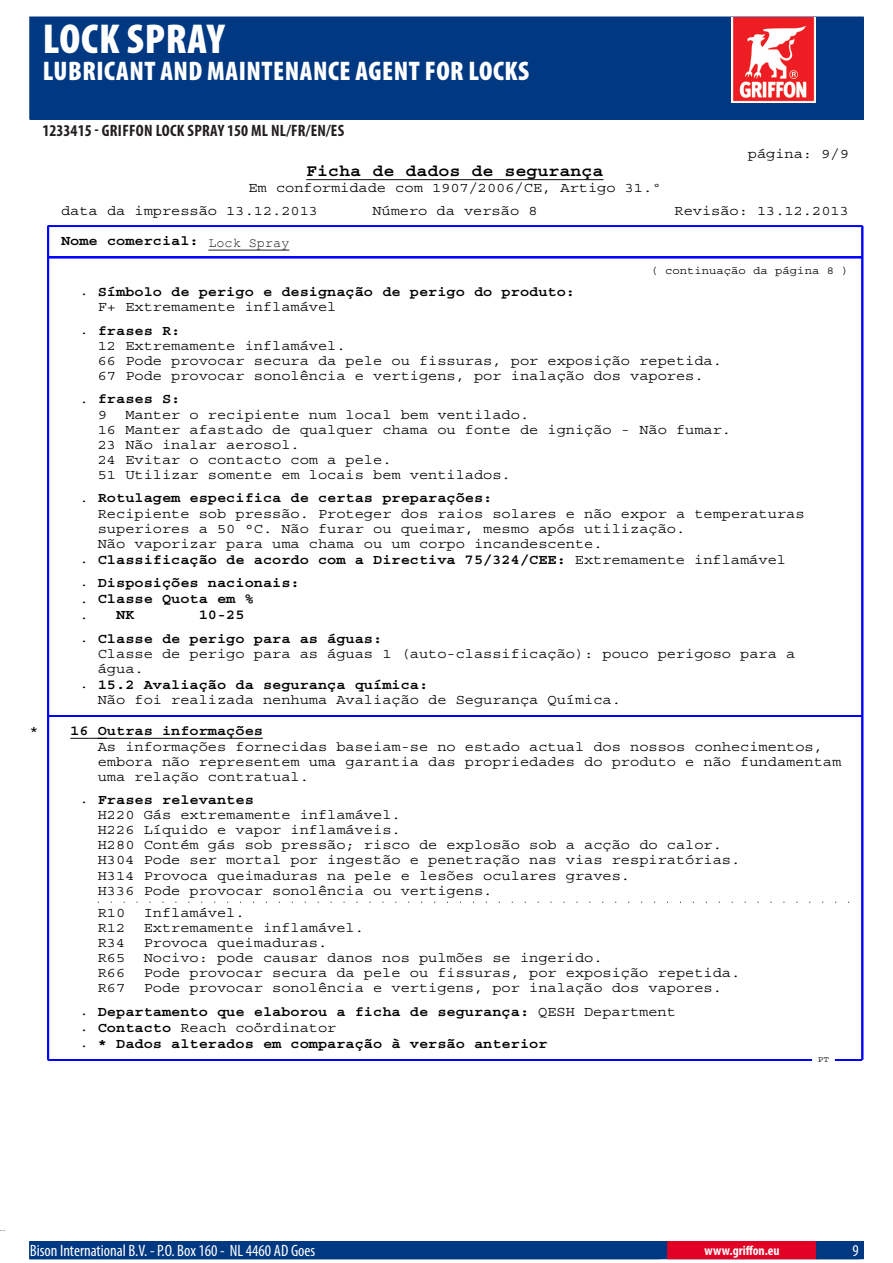
<style>
.page{position:relative;width:893px;height:1263px;background:#fff}
.page>*{position:absolute;margin:0;border:0;box-sizing:border-box;transform-origin:0 0}
.PageHeader{font:900 condensed 42px "Myriad Pro";letter-spacing:.02em;color:#fff}
.PageSubheader{font:900 condensed 27px "Myriad Pro";letter-spacing:.02em;color:#fff}
.t1{font:700 16.8px "Courier";color:#000;scale:1.09 1}
.ContactData{font:condensed 16.5px "Myriad Pro";color:#fff}
.TOCItem{font:700 condensed 16.5px "Myriad Pro";letter-spacing:.02em;color:#231f20}
.t2{font:14.1px/15.1px "Courier";color:#000;scale:1.09 1}
.t3{font:700 14.1px/15.8px "Courier";color:#000;scale:1.09 1}
.URL{font:700 condensed 13.5px "Myriad Pro";letter-spacing:.015em;color:#fff}
.MSDS_Text{font:13.5px "Courier New";color:#231f20}
.t4{font:11.25px "Courier";color:#000;scale:1.09 1}
.t5{font:8.4px "Courier";color:#000;scale:1.09 1}
.s1{font-weight:400}
.s2{font-weight:700}
</style>
<div class="page">
<hr style="left:306px;top:179px;width:298px;height:1px;background:#000">
<hr style="left:48px;top:226px;width:814px;height:1px;background:#00f">
<hr style="left:48px;top:226px;width:1px;height:31px;background:#00f">
<hr style="left:862px;top:226px;width:1px;height:31px;background:#00f">
<hr style="left:48px;top:715px;width:814px;height:1px;background:#00f">
<hr style="left:48px;top:716px;width:814px;height:1px;background:#00f">
<svg style="left:70px;top:738px;width:28px;height:1px"></svg>
<hr style="left:98px;top:738px;width:165px;height:1px;background:#000">
<hr style="left:48px;top:257px;width:814px;height:1px;background:#00f">
<hr style="left:48px;top:1059px;width:814px;height:1px;background:#00f">
<hr style="left:48px;top:1060px;width:814px;height:1px;background:#00f">
<svg style="left:812px;top:1059px;width:22px;height:2px"></svg>
<hr style="left:48px;top:257px;width:1px;height:802px;background:#00f">
<hr style="left:862px;top:257px;width:1px;height:802px;background:#00f">
<div style="left:30px;top:17px;width:833px;height:102px;background:#003882"></div>
<img style="left:731px;top:17px;width:85px;height:85px">
<hr style="left:208px;top:250px;width:81px;height:1px;background:#231f20">
<div style="left:30px;top:1242px;width:833px;height:17px;background:#003882"></div>
<div style="left:29px;top:1241px;width:835px;height:18px;border:1px solid #003882"></div>
<div style="left:668px;top:1242px;width:148px;height:17px;background:#e20025"></div>
<div style="left:667px;top:1241px;width:150px;height:18px;border:1px solid #e20025"></div>
<p class="PageHeader" style="left:43px;top:12px;width:183px">LOCK SPRAY</p>
<p class="PageSubheader" style="left:43px;top:53px;width:487px">LUBRICANT AND MAINTENANCE AGENT FOR LOCKS</p>
<p class="TOCItem" style="left:43px;top:120px;width:303px">1233415 - Griffon Lock Spray 150 ml NL/FR/EN/ES</p>
<p class="t2" style="left:748px;top:146px;width:94px">página: 9/9</p>
<p class="t1" style="left:306px;top:162px;width:274px">Ficha de dados de segurança</p>
<p class="t2" style="left:61px;top:177px;width:552px;line-height:22.6px;text-indent:187px">Em conformidade com 1907/2006/CE, Artigo 31.º data da impressão 13.12.2013</p>
<p class="t2" style="left:372px;top:203px;width:153px">Número da versão 8</p>
<p class="t2" style="left:674px;top:203px;width:161px">Revisão: 13.12.2013</p>
<p class="t3" style="left:61px;top:233px;width:212px">Nome comercial: Lockspray</p>
<p class="MSDS_Text" style="left:208px;top:234px;width:82px">Lock Spray</p>
<p class="t4" style="left:651px;top:265px;width:183px">( continuação da página 8 )</p>
<p class="t3" style="left:98px;top:284px;width:439px;text-indent:-18px"><span class="s1">.</span> Símbolo de perigo e designação de perigo do produto:<br><span class="s1">F+ Extremamente inflamável</span></p>
<p class="t2" style="left:98px;top:323px;width:574px;text-indent:-18px">. <span class="s2">frases R:<br></span>12 Extremamente inflamável.<br>66 Pode provocar secura da pele ou fissuras, por exposição repetida.<br>67 Pode provocar sonolência e vertigens, por inalação dos vapores.</p>
<p class="t3" style="left:98px;top:392px;width:77px;text-indent:-18px"><span class="s1">.</span> frases S:<br><span class="s1">9</span></p>
<p class="t2" style="left:98px;top:407px;width:582px;text-indent:28px">Manter o recipiente num local bem ventilado.<br>16 Manter afastado de qualquer chama ou fonte de ignição - Não fumar.<br>23 Não inalar aerosol.<br>24 Evitar o contacto com a pele.<br>51 Utilizar somente em locais bem ventilados.</p>
<p class="t3" style="left:79px;top:490px;width:380px"><span class="s1">.</span> Rotulagem especifica de certas preparações:</p>
<p class="t2" style="left:98px;top:506px;width:650px">Recipiente sob pressão. Proteger dos raios solares e não expor a temperaturas</p>
<p class="t2" style="left:98px;top:521px;width:540px">superiores a 50 °C. Não furar ou queimar, mesmo após utilização.</p>
<p class="t2" style="left:98px;top:536px;width:465px">Não vaporizar para uma chama ou um corpo incandescente.</p>
<p class="t3" style="left:79px;top:552px;width:650px"><span class="s1">.</span> Classificação de acordo com a Directiva 75/324/CEE: <span class="s1">Extremamente inflamável</span></p>
<p class="t3" style="left:79px;top:575px;width:204px"><span class="s1">.</span> Disposições nacionais: <span class="s1">.</span> Classe Quota em %<br><span class="s1">.</span></p>
<p class="t3" style="left:79px;top:603px;width:279px;line-height:23.5px;text-indent:119px">10-25<br><span class="s1">.</span> Classe de perigo para as águas:</p>
<p class="t2" style="left:98px;top:647px;width:641px">Classe de perigo para as águas 1 (auto-classificação): pouco perigoso para a</p>
<p class="t2" style="left:98px;top:662px;width:44px">água.</p>
<p class="t3" style="left:79px;top:677px;width:321px"><span class="s1">.</span> 15.2 Avaliação da segurança química:</p>
<p class="t2" style="left:98px;top:693px;width:481px">Não foi realizada nenhuma Avaliação de Segurança Química.</p>
<p class="t2" style="left:98px;top:724px;width:684px;text-indent:-68px">* <span class="s2">16 Outras informações<br></span>As informações fornecidas baseiam-se no estado actual dos nossos conhecimentos, embora não representem uma garantia das propriedades do produto e não fundamentam uma relação contratual.</p>
<p class="t2" style="left:98px;top:792px;width:591px;text-indent:-18px">. <span class="s2">Frases relevantes<br></span>H220 Gás extremamente inflamável.<br>H226 Líquido e vapor inflamáveis.<br>H280 Contém gás sob pressão; risco de explosão sob a acção do calor.<br>H304 Pode ser mortal por ingestão e penetração nas vias respiratórias.<br>H314 Provoca queimaduras na pele e lesões oculares graves.<br>H336 Pode provocar sonolência ou vertigens.</p>
<p class="t2" style="left:98px;top:906px;width:27px">R10</p>
<p class="t2" style="left:144px;top:906px;width:94px">Inflamável.</p>
<p class="t2" style="left:98px;top:921px;width:27px">R12</p>
<p class="t2" style="left:144px;top:921px;width:204px">Extremamente inflamável.</p>
<p class="t2" style="left:98px;top:936px;width:27px">R34</p>
<p class="t2" style="left:144px;top:936px;width:170px">Provoca queimaduras.</p>
<p class="t2" style="left:98px;top:951px;width:27px">R65</p>
<p class="t2" style="left:144px;top:951px;width:423px">Nocivo: pode causar danos nos pulmões se ingerido.</p>
<p class="t2" style="left:98px;top:966px;width:27px">R66</p>
<p class="t2" style="left:144px;top:966px;width:549px">Pode provocar secura da pele ou fissuras, por exposição repetida.</p>
<p class="t2" style="left:98px;top:981px;width:27px">R67</p>
<p class="t3" style="left:116px;top:607px;width:18px">NK</p>
<p class="t2" style="left:79px;top:977px;width:591px;line-height:23.2px;text-indent:64px">Pode provocar sonolência e vertigens, por inalação dos vapores. . <span class="s2">Departamento que elaborou a ficha de segurança:</span> QESH Department</p>
<p class="t3" style="left:79px;top:1020px;width:431px"><span class="s1">.</span> Contacto <span class="s1">Reach coördinator<br>.</span> * Dados alterados em comparação à versão anterior</p>
<p class="t5" style="left:818px;top:1055px;width:12px">PT</p>
<p class="ContactData" style="left:30px;top:1241px;width:287px">Bison International B.V. - P.O. Box 1 60 - NL 4460 AD Goes</p>
<p class="URL" style="left:704px;top:1242px;width:77px">www.griffon.eu</p>
</div>
